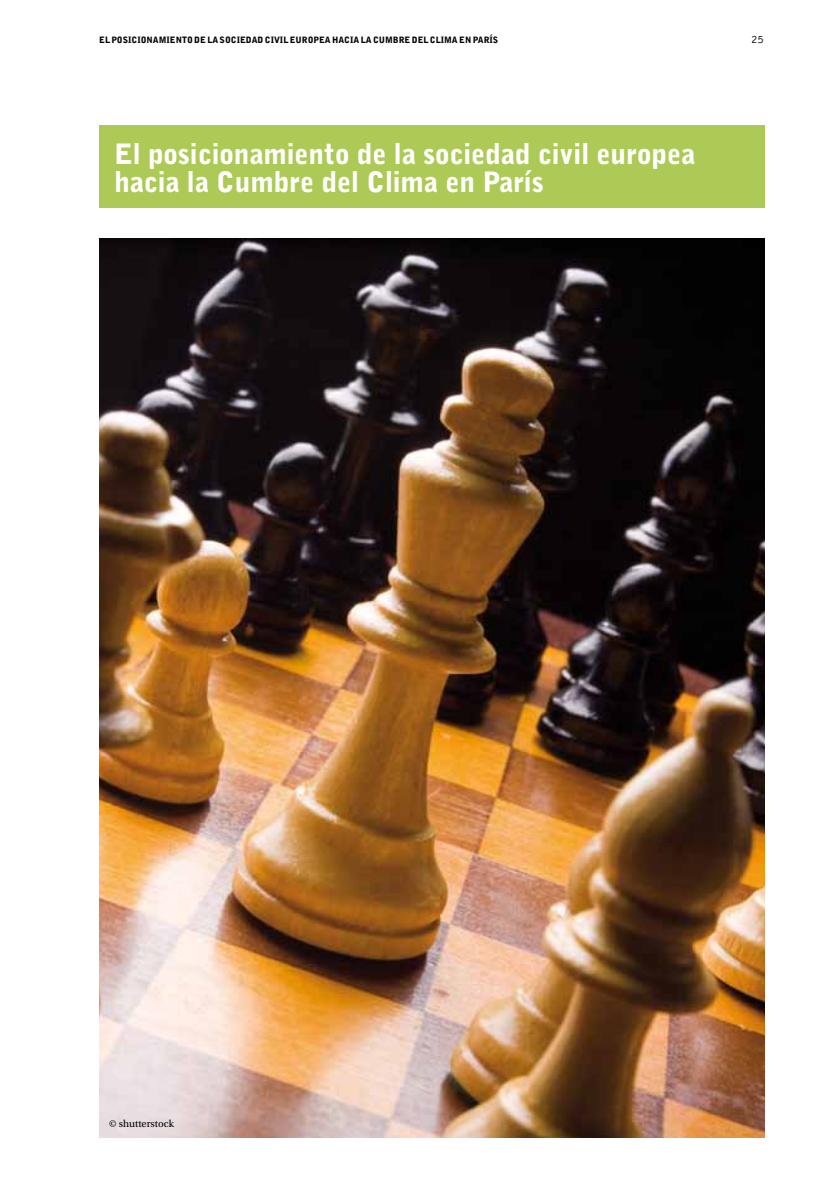
<style>
.page{position:relative;width:824px;height:1181px;background:#fff}
.page>*{position:absolute;margin:0;border:0;box-sizing:border-box;transform-origin:0 0}
.t1{font:900 28px/28px "Bell Gothic BT";color:#fff}
.t2{font:11.38px "Bell Gothic BT";color:#000}
.t3{font:10.5px "Utopia Std";color:#000}
.t4{font:900 8.75px "Bell Gothic BT";color:#000}
</style>
<div class="page">
<div style="left:99px;top:125px;width:665px;height:83px;background:#adca57"></div>
<img style="left:99px;top:238px;width:665px;height:899px">
<p class="t4" style="left:99px;top:35px;width:221px">El posicionamie nto de la sociedad civil e uropea</p>
<p class="t4" style="left:332px;top:35px;width:68px">hacia la Cumbre</p>
<p class="t4" style="left:412px;top:35px;width:88px">del Clima en París</p>
<h2 class="t2" style="left:751px;top:33px;width:14px">25</h2>
<h1 class="t1" style="left:114px;top:139px;width:582px">El posicionamiento de la sociedad civil europea hacia la C umbre del C lima en París</h1>
<p class="t3" style="left:109px;top:1118px;width:66px">© shutterstock</p>
</div>
